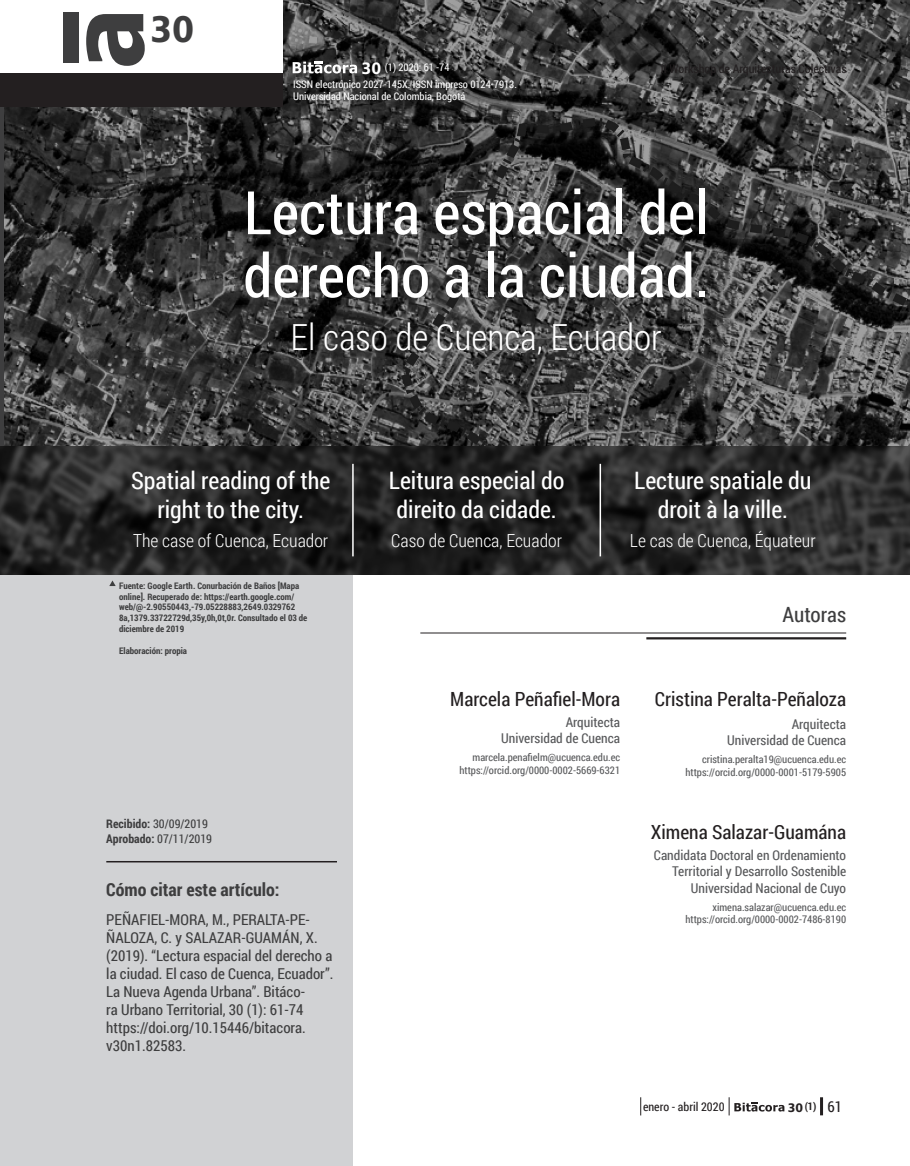
<style>
.page{position:relative;width:910px;height:1166px;background:#fff}
.page>*{position:absolute;margin:0;border:0;box-sizing:border-box;transform-origin:0 0}
.t1{font:60px "Roboto Condensed";color:#fff}
.t2{font:300 36px "Roboto Condensed";color:#fff}
.t3{font:700 35.25px "DejaVu Sans Condensed";color:#3e3e3f}
.t4{font:24px/28.8px "Roboto Condensed";color:#fff;text-align:center}
.t5{font:21px "Roboto Condensed";color:#3e3e3f}
.t6{font:19.5px "Roboto Condensed";color:#231f20}
.t7{font:300 18px "Roboto Condensed";color:#fff}
.t8{font:700 18px "Roboto Condensed";color:#3e3e3f}
.t9{font:700 15.75px "DejaVu Sans Condensed";color:#fff}
.t10{font:15px/18px "Roboto Condensed";color:#3e3e3f}
.t11{font:13.5px/16.2px "Roboto Condensed";color:#57585a;text-align:right}
.t12{font:12px "Roboto Condensed";color:#231f20}
.t13{font:12px "Roboto Condensed";color:#3e3e3f}
.t14{font:10.5px "Roboto Condensed";color:#57585a}
.t15{font:10.5px/12.6px "Roboto Condensed";color:#fff}
.t16{font:700 10.5px "Roboto Condensed";color:#231f20}
.t17{font:700 9px/10.8px "Roboto Condensed";color:#3e3e3f}
.s1{font-weight:700}
.s2{font-family:"DejaVu Sans Condensed";font-size:11.7px}
.s3{font-weight:400;font-size:15px}
</style>
<div class="page">
<div style="left:0;top:574px;width:353px;height:591px;background:#d1d2d4"></div>
<img style="left:4px;top:0;width:906px;height:446px">
<img style="left:0;top:446px;width:910px;height:128px">
<hr style="left:352px;top:463px;width:2px;height:93px;background:#fff">
<hr style="left:600px;top:463px;width:1px;height:93px;background:#fff">
<hr style="left:420px;top:632px;width:426px;height:1px;background:#231f20">
<hr style="left:646px;top:637px;width:200px;height:2px;background:#231f20">
<hr style="left:106px;top:860px;width:231px;height:2px;background:#231f20">
<svg style="left:109px;top:580px;width:7px;height:6px"></svg>
<hr style="left:820px;top:1096px;width:3px;height:18px;background:#231f20">
<svg style="left:640px;top:1097px;width:1px;height:18px"></svg>
<svg style="left:729px;top:1097px;width:55px;height:18px"></svg>
<div style="left:0;top:0;width:283px;height:106px;background:#fff"></div>
<div style="left:0;top:73px;width:283px;height:33px;background:#231f20"></div>
<div style="left:63px;top:13px;width:16px;height:50px;background:#3e3e3f"></div>
<svg style="left:86px;top:14px;width:59px;height:52px"></svg>
<svg style="left:293px;top:61px;width:64px;height:12px"></svg>
<h3 class="t3" style="left:150px;top:1px;width:46px">30</h3>
<p class="t9" style="left:362px;top:55px;width:21px">30</p>
<p class="t15" style="left:386px;top:60px;width:79px">(1) 2019: 147 - 164</p>
<p class="t15" style="left:291px;top:73px;width:174px">Universidad Nacional de Colombia, Bogotá</p>
<p class="t15" style="left:385px;top:60px;width:66px">(1) 2020: 61 -74</p>
<p class="t15" style="left:293px;top:77px;width:225px">ISSN electrónico 2027-145X. ISSN impreso 0124-7913.<br>Universidad Nacional de Colombia, Bogotá</p>
<p class="t12" style="left:661px;top:61px;width:187px">II Workshop de Arquitecturas Colectivas</p>
<p class="t1" style="left:244px;top:171px;width:466px">Lectura espacial del</p>
<p class="t1" style="left:243px;top:234px;width:468px">derecho a la ciudad.</p>
<p class="t2" style="left:291px;top:312px;width:373px">El caso de Cuenca, Ecuador</p>
<p class="t4" style="left:131px;top:465px;width:201px">Spatial reading of the right to the city.</p>
<p class="t4" style="left:389px;top:465px;width:177px">Leitura especial do direito da cidade.</p>
<p class="t4" style="left:634px;top:465px;width:179px">Lecture spatiale du droit à la ville.</p>
<p class="t7" style="left:133px;top:528px;width:197px">The case of Cuenca, Ecuador</p>
<p class="t7" style="left:391px;top:528px;width:172px">Caso de Cuenca, Ecuador</p>
<p class="t7" style="left:630px;top:528px;width:187px">Le cas de Cuenca, Équateur</p>
<p class="t17" style="left:119px;top:579px;width:190px">Fuente: Google Earth. Conurbación de Baños [Mapa online]. Recuperado de: https://earth.google.com/ web/@-2.90550443,-79.05228883,2649.0329762<br>8a,1379.33722729d,35y,0h,0t,0r. Consultado el 03 de diciembre de 2019</p>
<p class="t17" style="left:119px;top:644px;width:70px">Elaboración: propia</p>
<p class="t13" style="left:106px;top:815px;width:103px"><span class="s1">Recibido:</span> 30/09/2019</p>
<p class="t13" style="left:106px;top:829px;width:107px"><span class="s1">Aprobado:</span> 07/11/2019</p>
<p class="t8" style="left:106px;top:876px;width:175px">Cómo citar este artículo:</p>
<p class="t10" style="left:106px;top:909px;width:229px">PEÑAFIEL-MORA, M., PERALTA-PE-ÑALOZA, C. y SALAZAR-GUAMÁN, X. (2019). “Lectura espacial del derecho a la ciudad. El caso de Cuenca, Ecuador”.<br>La Nueva Agenda Urbana”. Bitáco-<br>ra Urbano Territorial, 30 (1): 61-74 https://doi.org/10.15446/bitacora. v30n1.82583.</p>
<p class="t6" style="left:450px;top:685px;width:171px">Marcela Peñafiel-Mora</p>
<p class="t11" style="left:566px;top:713px;width:56px">Arquitecta</p>
<p class="t11" style="left:501px;top:729px;width:121px">Universidad de Cuenca</p>
<p class="t14" style="left:473px;top:750px;width:149px">marcela.penafielm@ucuenca.edu.ec</p>
<p class="t14" style="left:459px;top:762px;width:162px">https://orcid.org/0000-0002-5669-6321</p>
<p class="t5" style="left:783px;top:599px;width:65px">Autoras</p>
<p class="t6" style="left:655px;top:685px;width:193px">Cristina Peralta-Peñaloza</p>
<p class="t11" style="left:792px;top:715px;width:56px">Arquitecta</p>
<p class="t11" style="left:727px;top:731px;width:121px">Universidad de Cuenca</p>
<p class="t14" style="left:702px;top:752px;width:146px">cristina.peralta19@ucuenca.edu.ec</p>
<p class="t14" style="left:685px;top:764px;width:162px">https://orcid.org/0000-0001-5179-5905</p>
<p class="t6" style="left:651px;top:817px;width:197px">Ximena Salazar-Guamána</p>
<p class="t11" style="left:654px;top:846px;width:194px">Candidata Doctoral en Ordenamiento<br>Territorial y Desarrollo Sostenible</p>
<p class="t11" style="left:691px;top:879px;width:157px">Universidad Nacional de Cuyo</p>
<p class="t14" style="left:712px;top:899px;width:135px">ximena.salazar@ucuenca.edu.ec</p>
<p class="t14" style="left:685px;top:911px;width:162px">https://orcid.org/0000-0002-7486-8190</p>
<p class="t12" style="left:643px;top:1098px;width:83px">enero - abril 2020</p>
<p class="t16" style="left:788px;top:1098px;width:56px"><span class="s2">30</span>(1) <span class="s3">61</span></p>
</div>
